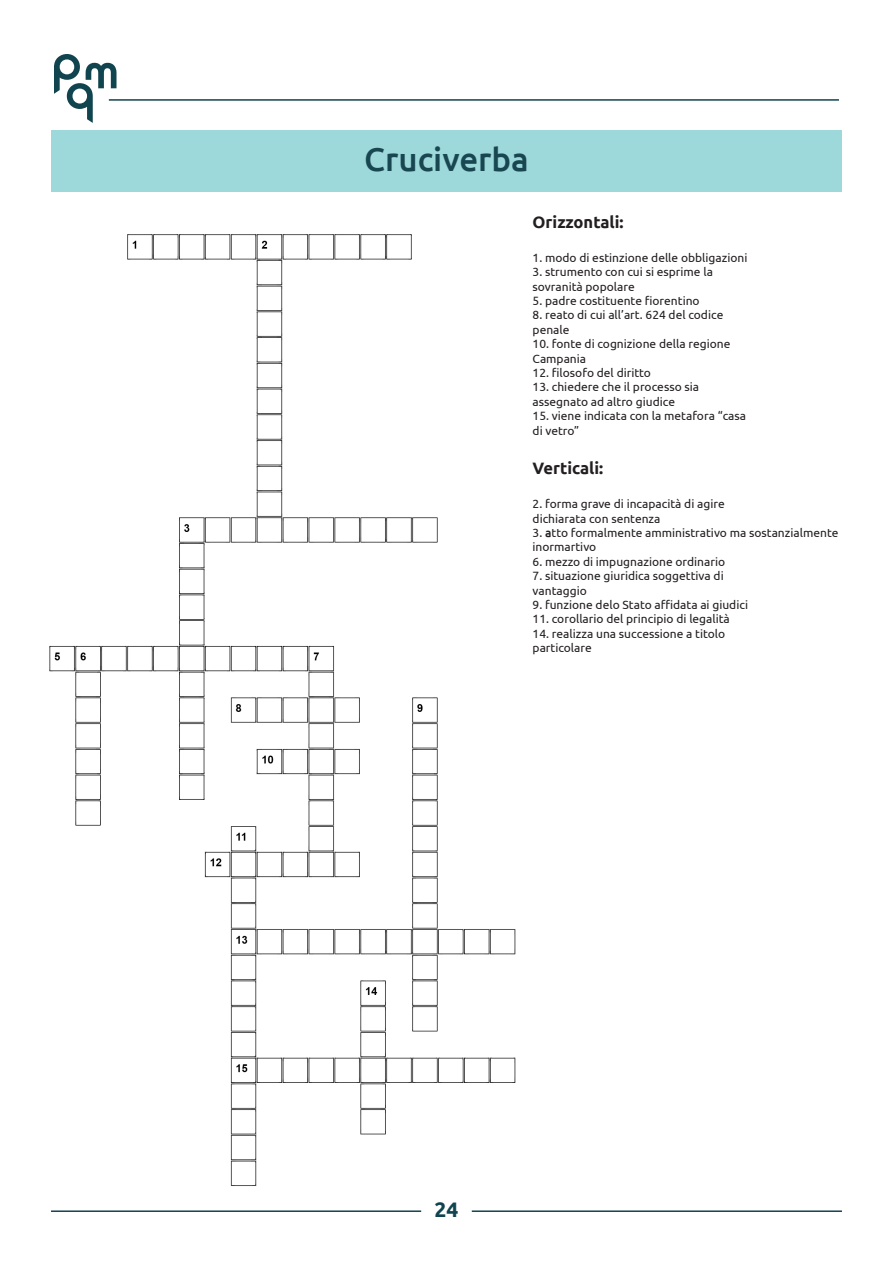
<style>
.page{position:relative;width:893px;height:1263px;background:#fff}
.page>*{position:absolute;margin:0;border:0;box-sizing:border-box;transform-origin:0 0}
.Titolo_paragrafo_articolo{font:500 33px "Ubuntu";color:#184651}
.t1{font:700 21px "Ubuntu";color:#10444f}
.Testo_paragrafo_articolo{font:700 16.5px "Ubuntu";color:#231f20}
.Testo_paragrafo_articolo-2{font:12px/14.4px "Ubuntu";color:#231f20}
.s1{font-weight:500}
</style>
<div class="page">
<hr style="left:109px;top:99px;width:730px;height:2px;background:#10444f">
<hr style="left:51px;top:1210px;width:370px;height:2px;background:#10444f">
<hr style="left:472px;top:1210px;width:370px;height:2px;background:#10444f">
<svg style="left:54px;top:54px;width:63px;height:69px"></svg>
<img style="left:49px;top:234px;width:467px;height:952px">
<div style="left:51px;top:130px;width:791px;height:62px;background:#9dd8db"></div>
<p class="Titolo_paragrafo_articolo" style="left:364px;top:139px;width:166px">Cruciverba</p>
<p class="Testo_paragrafo_articolo" style="left:533px;top:212px;width:92px">Orizzontali:</p>
<p class="Testo_paragrafo_articolo-2" style="left:533px;top:250px;width:216px">1. modo di estinzione delle obbligazioni</p>
<p class="Testo_paragrafo_articolo-2" style="left:533px;top:264px;width:182px">3. strumento con cui si esprime la</p>
<p class="Testo_paragrafo_articolo-2" style="left:533px;top:279px;width:104px">sovranità popolare</p>
<p class="Testo_paragrafo_articolo-2" style="left:533px;top:293px;width:169px">5. padre costituente fiorentino</p>
<p class="Testo_paragrafo_articolo-2" style="left:533px;top:307px;width:192px">8. reato di cui all’art. 624 del codice</p>
<p class="Testo_paragrafo_articolo-2" style="left:533px;top:322px;width:38px">penale</p>
<p class="Testo_paragrafo_articolo-2" style="left:533px;top:336px;width:199px">10. fonte di cognizione della regione</p>
<p class="Testo_paragrafo_articolo-2" style="left:533px;top:351px;width:55px">Campania</p>
<p class="Testo_paragrafo_articolo-2" style="left:533px;top:365px;width:120px">12. filosofo del diritto</p>
<p class="Testo_paragrafo_articolo-2" style="left:533px;top:379px;width:168px">13. chiedere che il processo sia</p>
<p class="Testo_paragrafo_articolo-2" style="left:533px;top:394px;width:144px">assegnato ad altro giudice</p>
<p class="Testo_paragrafo_articolo-2" style="left:533px;top:408px;width:215px">15. viene indicata con la metafora “casa</p>
<p class="Testo_paragrafo_articolo-2" style="left:533px;top:423px;width:48px">di vetro”</p>
<p class="Testo_paragrafo_articolo" style="left:533px;top:458px;width:72px">Verticali:</p>
<p class="Testo_paragrafo_articolo-2" style="left:533px;top:496px;width:194px">2. forma grave di incapacità di agire</p>
<p class="Testo_paragrafo_articolo-2" style="left:533px;top:511px;width:129px">dichiarata con sentenza</p>
<p class="Testo_paragrafo_articolo-2" style="left:533px;top:525px;width:307px">3. <span class="s1">a</span>tto formalmente amministrativo ma sostanzialmente inormartivo</p>
<p class="Testo_paragrafo_articolo-2" style="left:533px;top:554px;width:194px">6. mezzo di impugnazione ordinario</p>
<p class="Testo_paragrafo_articolo-2" style="left:533px;top:568px;width:193px">7. situazione giuridica soggettiva di</p>
<p class="Testo_paragrafo_articolo-2" style="left:533px;top:583px;width:56px">vantaggio</p>
<p class="Testo_paragrafo_articolo-2" style="left:533px;top:597px;width:217px">9. funzione delo Stato affidata ai giudici</p>
<p class="Testo_paragrafo_articolo-2" style="left:533px;top:611px;width:199px">11. corollario del principio di legalità</p>
<p class="Testo_paragrafo_articolo-2" style="left:533px;top:626px;width:194px">14. realizza una successione a titolo</p>
<p class="Testo_paragrafo_articolo-2" style="left:533px;top:640px;width:61px">particolare</p>
<h2 class="t1" style="left:435px;top:1197px;width:25px">24</h2>
</div>
